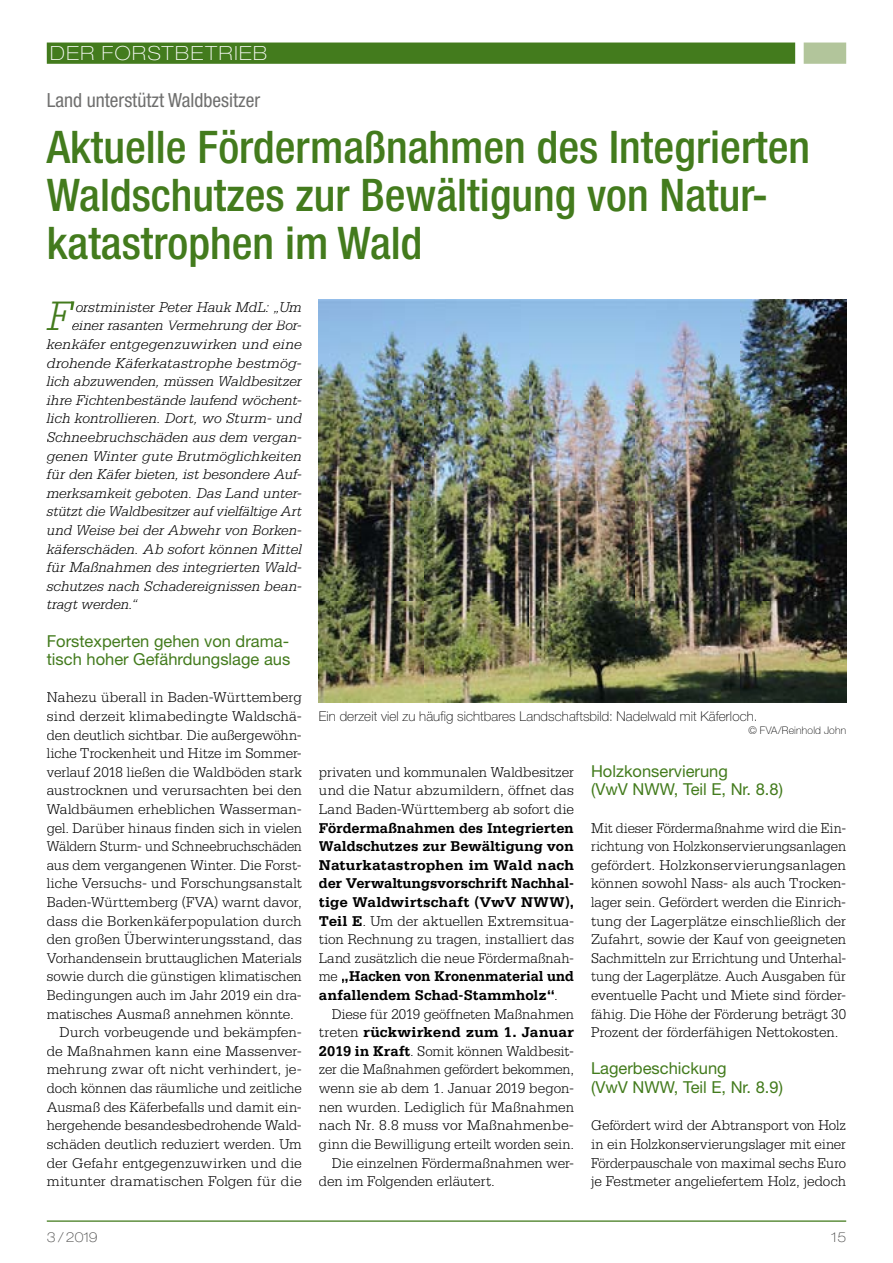
<style>
.page{position:relative;width:893px;height:1263px;background:#fff}
.page>*{position:absolute;margin:0;border:0;box-sizing:border-box;transform-origin:0 0}
.t1{font:500 condensed 45px/48px "Helvetica Neue LT";color:#437b1d}
.t2{font:italic 300 43.5px "Serifa";color:#437b1d}
.t3{font:condensed 19.5px "Helvetica Neue LT";color:#6f6f6e}
.t4{font:100 expanded 19.5px "Helvetica Neue LT";letter-spacing:.085em;color:#fff}
.t5{font:16.5px/18.6px "Helvetica Neue LT";color:#437b1d}
.t6{font:300 15px/18.6px "Serifa Std";color:#000;text-align:justify}
.t7{font:italic 300 15px "Serifa";color:#000}
.t8{font:700 15px/18.6px "Serifa Std";letter-spacing:-.005em;color:#000;text-align:justify}
.t9{font:italic 300 15px "Serifa";color:#000;scale:1.05 1}
.t10{font:300 15px "Serifa Std";color:#000;scale:.96 1}
.t11{font:italic 300 15px "Serifa";color:#000;scale:1.04 1}
.t12{font:300 15px "Serifa Std";color:#000;scale:1.04 1}
.t13{font:100 13.5px "Helvetica Neue LT";letter-spacing:.01em;color:#000}
.t14{font:100 expanded 13.5px "Helvetica Neue LT";letter-spacing:.01em;color:#494948}
.t15{font:100 10.5px "Helvetica Neue LT";letter-spacing:.015em;color:#000}
.s1{font-weight:300}
.s2{font-weight:700}
</style>
<div class="page">
<hr style="left:47px;top:1220px;width:799px;height:2px;background:#437b1d">
<div style="left:47px;top:43px;width:748px;height:21px;background:#437b1d"></div>
<div style="left:804px;top:43px;width:42px;height:21px;background:#b2c59b"></div>
<img style="left:319px;top:300px;width:527px;height:402px">
<h3 class="t4" style="left:50px;top:42px;width:219px">DER FORSTBETRIEB</h3>
<h3 class="t3" style="left:47px;top:89px;width:215px">Land unterstützt Waldbesitzer</h3>
<h1 class="t1" style="left:47px;top:123px;width:765px">Aktuelle Fördermaßnahmen des Integrierten<br>Waldschutzes zur Bewältigung von Natur&shy;katastrophen im Wald</h1>
<h2 class="t2" style="left:48px;top:292px;width:26px">F</h2>
<p class="t7" style="left:76px;top:298px;width:228px">orstminister Peter Hauk MdL: „Um</p>
<p class="t7" style="left:72px;top:317px;width:232px">einer rasanten Vermehrung der Bor-</p>
<p class="t9" style="left:47px;top:336px;width:244px">kenkäfer entgegenzuwirken und eine</p>
<p class="t9" style="left:47px;top:354px;width:244px">drohende Käferkatastrophe bestmög-</p>
<p class="t7" style="left:47px;top:373px;width:257px">lich abzuwenden, müssen Waldbesitzer</p>
<p class="t7" style="left:47px;top:391px;width:257px">ihre Fichtenbestände laufend wöchent-</p>
<p class="t7" style="left:47px;top:410px;width:257px">lich kontrollieren. Dort, wo Sturm- und</p>
<p class="t7" style="left:47px;top:429px;width:257px">Schneebruchschäden aus dem vergan-</p>
<p class="t11" style="left:47px;top:447px;width:247px">genen Winter gute Brutmöglichkeiten</p>
<p class="t7" style="left:47px;top:466px;width:257px">für den Käfer bieten, ist besondere Auf-</p>
<p class="t7" style="left:47px;top:484px;width:257px">merksamkeit geboten. Das Land unter-</p>
<p class="t7" style="left:47px;top:503px;width:257px">stützt die Waldbesitzer auf vielfältige Art</p>
<p class="t7" style="left:47px;top:522px;width:257px">und Weise bei der Abwehr von Borken-</p>
<p class="t7" style="left:47px;top:540px;width:257px">käferschäden. Ab sofort können Mittel</p>
<p class="t7" style="left:47px;top:559px;width:257px">für Maßnahmen des integrierten Wald-</p>
<p class="t7" style="left:47px;top:577px;width:257px">schutzes nach Schadereignissen bean-</p>
<p class="t7" style="left:47px;top:596px;width:92px">tragt werden.“</p>
<p class="t5" style="left:47px;top:631px;width:245px">Forstexperten gehen von drama&shy;tisch hoher Gefährdungslage aus</p>
<p class="t6" style="left:47px;top:688px;width:257px">Nahezu überall in Baden-Württemberg</p>
<p class="t6" style="left:47px;top:707px;width:257px">sind derzeit klimabedingte Waldschä-</p>
<p class="t6" style="left:47px;top:725px;width:257px">den deutlich sichtbar. Die außergewöhn-</p>
<p class="t6" style="left:47px;top:744px;width:257px">liche Trockenheit und Hitze im Sommer-</p>
<p class="t6" style="left:47px;top:763px;width:257px">verlauf 2018 ließen die Waldböden stark</p>
<p class="t6" style="left:47px;top:781px;width:257px">austrocknen und verursachten bei den</p>
<p class="t6" style="left:47px;top:800px;width:257px">Waldbäumen erheblichen Wasserman-</p>
<p class="t6" style="left:47px;top:818px;width:257px">gel. Darüber hinaus finden sich in vielen</p>
<p class="t10" style="left:47px;top:838px;width:267px">Wäldern Sturm- und Schneebruchschäden</p>
<p class="t6" style="left:47px;top:856px;width:257px">aus dem vergangenen Winter. Die Forst-</p>
<p class="t6" style="left:47px;top:874px;width:257px">liche Versuchs- und Forschungsanstalt</p>
<p class="t6" style="left:47px;top:893px;width:257px">Baden-Württemberg (FVA) warnt davor,</p>
<p class="t6" style="left:47px;top:911px;width:257px">dass die Borkenkäferpopulation durch</p>
<p class="t6" style="left:47px;top:930px;width:257px">den großen Überwinterungsstand, das</p>
<p class="t6" style="left:47px;top:949px;width:257px">Vorhandensein bruttauglichen Materials</p>
<p class="t6" style="left:47px;top:967px;width:257px">sowie durch die günstigen klimatischen</p>
<p class="t6" style="left:47px;top:986px;width:257px">Bedingungen auch im Jahr 2019 ein dra-</p>
<p class="t6" style="left:47px;top:1004px;width:249px">matisches Ausmaß annehmen könnte.</p>
<p class="t6" style="left:60px;top:1023px;width:244px">Durch vorbeugende und bekämpfen-</p>
<p class="t6" style="left:47px;top:1042px;width:257px">de Maßnahmen kann eine Massenver-</p>
<p class="t6" style="left:47px;top:1060px;width:257px">mehrung zwar oft nicht verhindert, je-</p>
<p class="t6" style="left:47px;top:1079px;width:257px">doch können das räumliche und zeitliche</p>
<p class="t6" style="left:47px;top:1097px;width:257px">Ausmaß des Käferbefalls und damit ein-</p>
<p class="t6" style="left:47px;top:1116px;width:257px">hergehende besandesbedrohende Wald-</p>
<p class="t6" style="left:47px;top:1135px;width:257px">schäden deutlich reduziert werden. Um</p>
<p class="t6" style="left:47px;top:1153px;width:257px">der Gefahr entgegenzuwirken und die</p>
<p class="t12" style="left:47px;top:1173px;width:247px">mitunter dramatischen Folgen für die</p>
<p class="t13" style="left:319px;top:708px;width:440px">Ein derzeit viel zu häufig sichtbares Landschaftsbild: Nadelwald mit Käferloch.</p>
<p class="t15" style="left:748px;top:724px;width:99px">© FVA/Reinhold John</p>
<p class="t5" style="left:591px;top:761px;width:193px">Holzkonservierung<br>(VwV NWW, Teil E, Nr. 8.8)</p>
<p class="t6" style="left:591px;top:818px;width:257px">Mit dieser Fördermaßnahme wird die Ein&shy;richtung von Holzkonservierungsanlagen gefördert. Holzkonservierungsanlagen können sowohl Nass- als auch Trocken&shy;lager sein. Gefördert werden die Einrich&shy;tung der Lagerplätze einschließlich der Zufahrt, sowie der Kauf von geeigneten Sachmitteln zur Errichtung und Unterhal&shy;tung der Lagerplätze. Auch Ausgaben für eventuelle Pacht und Miete sind förder&shy;fähig. Die Höhe der Förderung beträgt 30<br>Prozent der förderfähigen Nettokosten.</p>
<p class="t5" style="left:591px;top:1059px;width:193px">Lagerbeschickung<br>(VwV NWW, Teil E, Nr. 8.9)</p>
<p class="t6" style="left:591px;top:1116px;width:257px">Gefördert wird der Abtransport von Holz in ein Holzkonservierungslager mit einer Förderpauschale von maximal sechs Euro je Festmeter angeliefertem Holz, jedoch</p>
<p class="t6" style="left:319px;top:763px;width:257px">privaten und kommunalen Waldbesitzer und die Natur abzumildern, öffnet das Land Baden-Württemberg ab sofort die</p>
<p class="t8" style="left:319px;top:818px;width:257px">Fördermaßnahmen des Integrierten Waldschutzes zur Bewältigung von Naturkatas trophen im Wald nach der Verwaltungsvorschrift Nachhal&shy;tige Waldwirtschaft (VwV NWW), Teil E<span class="s1">. Um der aktuellen Extremsitua&shy;tion Rechnung zu tragen, installiert das Land zusätzlich die neue Fördermaßnah&shy;me</span> „Hacken von Kronenmaterial und anfallendem Schad-Stammholz“<span class="s1">.</span></p>
<p class="t6" style="left:332px;top:1004px;width:244px">Diese für 2019 geöffneten Maßnahmen</p>
<p class="t8" style="left:319px;top:1023px;width:257px"><span class="s1">treten</span> rückwirkend zum 1. Januar</p>
<p class="t6" style="left:319px;top:1042px;width:257px"><span class="s2">2019 in Kraft</span>. Somit können Waldbesit-</p>
<p class="t6" style="left:319px;top:1060px;width:257px">zer die Maßnahmen gefördert bekommen,</p>
<p class="t6" style="left:319px;top:1079px;width:257px">wenn sie ab dem 1. Januar 2019 begon-</p>
<p class="t6" style="left:319px;top:1097px;width:257px">nen wurden. Lediglich für Maßnahmen</p>
<p class="t6" style="left:319px;top:1116px;width:257px">nach Nr. 8.8 muss vor Maßnahmenbe-</p>
<p class="t6" style="left:319px;top:1135px;width:257px">ginn die Bewilligung erteilt worden sein.</p>
<p class="t6" style="left:332px;top:1153px;width:244px">Die einzelnen Fördermaßnahmen wer-</p>
<p class="t6" style="left:319px;top:1172px;width:177px">den im Folgenden erläutert.</p>
<p class="t14" style="left:47px;top:1229px;width:52px">3 / 2019</p>
<p class="t14" style="left:831px;top:1229px;width:17px">15</p>
</div>
